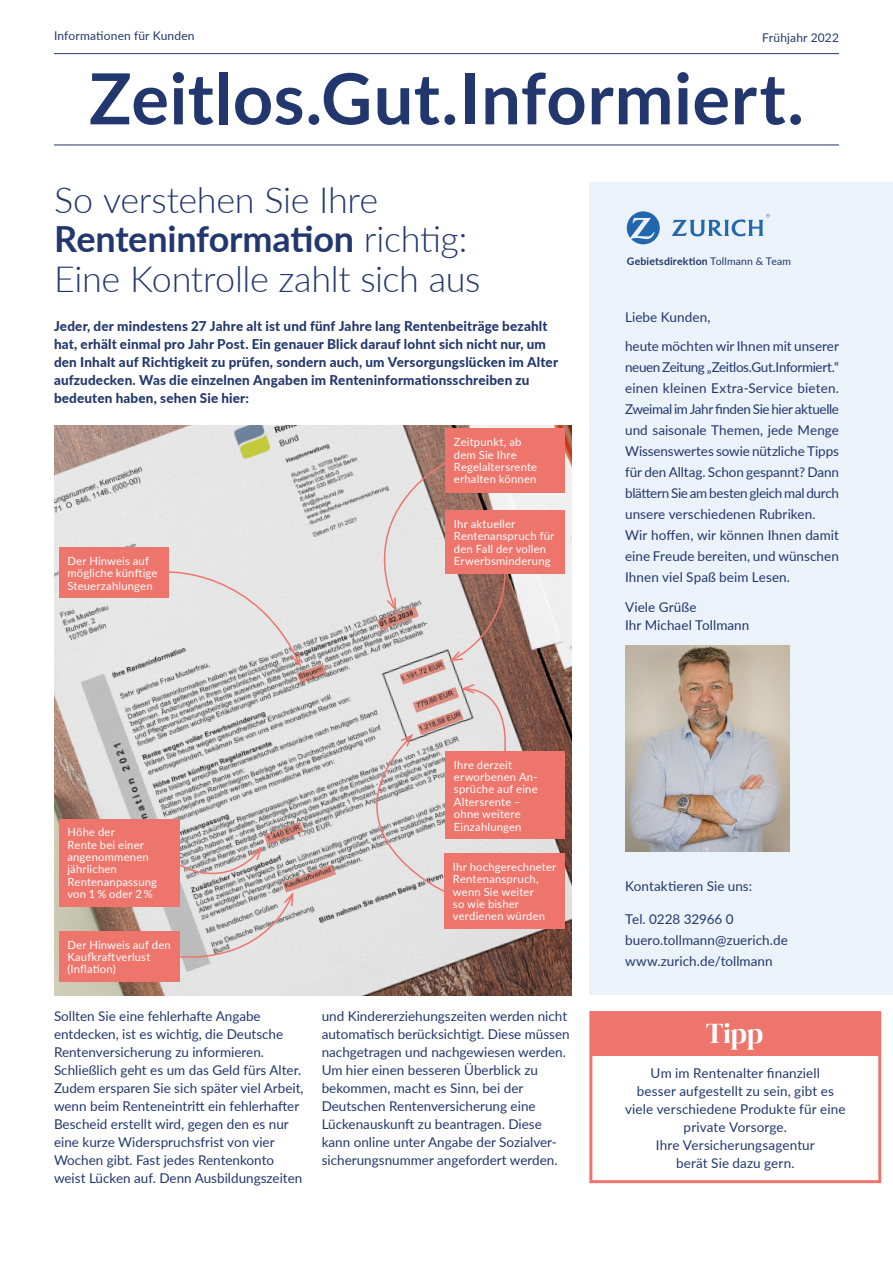
<style>
.page{position:relative;width:893px;height:1263px;background:#fff}
.page>*{position:absolute;margin:0;border:0;box-sizing:border-box;transform-origin:0 0}
.t1{font:700 70.5px "Lato";letter-spacing:.01em;color:#22376d}
.t2{font:300 36px/39.6px "Lato";letter-spacing:-.01em;color:#22376d}
.t3{font:28.5px "DM Serif Display";color:#fff}
.t4{font:13.5px/18px "Lato";color:#22376d}
.t5{font:800 13.5px/18px "Lato";letter-spacing:.01em;color:#22376d}
.t6{font:12px "Lato";letter-spacing:.015em;color:#22376d}
.t7{font:11.25px/12.3px "Lato";letter-spacing:.015em;color:#fff}
.t8{font:700 10.5px "Lato";letter-spacing:.015em;color:#22376d}
.s1{font-weight:700}
.s2{font-weight:400}
</style>
<div class="page">
<div style="left:589px;top:183px;width:304px;height:812px;background:#ebf2fa"></div>
<svg style="left:627px;top:211px;width:33px;height:33px"></svg>
<svg style="left:672px;top:214px;width:98px;height:22px"></svg>
<img style="left:625px;top:645px;width:165px;height:206px">
<hr style="left:54px;top:53px;width:785px;height:1px;background:#22376d">
<hr style="left:54px;top:145px;width:785px;height:1px;background:#22376d">
<img style="left:54px;top:425px;width:517px;height:570px">
<div style="left:445px;top:429px;width:120px;height:64px;background:#ee756c"></div>
<div style="left:59px;top:547px;width:110px;height:51px;background:#ee756c"></div>
<div style="left:445px;top:510px;width:120px;height:63px;background:#ee756c"></div>
<div style="left:445px;top:751px;width:120px;height:88px;background:#ee756c"></div>
<div style="left:444px;top:853px;width:121px;height:76px;background:#ee756c"></div>
<div style="left:59px;top:819px;width:121px;height:87px;background:#ee756c"></div>
<div style="left:59px;top:931px;width:121px;height:51px;background:#ee756c"></div>
<svg style="left:167px;top:459px;width:345px;height:507px;background:#d6c5c3"></svg>
<div style="left:590px;top:1011px;width:289px;height:45px;background:#ee756c"></div>
<div style="left:589px;top:1011px;width:292px;height:172px;border:3px solid #ee756c"></div>
<p class="t6" style="left:54px;top:28px;width:142px">Informationen für Kunden</p>
<p class="t6" style="left:762px;top:29px;width:78px">Frühjahr 2022</p>
<h1 class="t1" style="left:89px;top:47px;width:716px">Zeitlos.Gut.Informiert.</h1>
<h2 class="t2" style="left:54px;top:179px;width:428px">So verstehen Sie Ihre<br><span class="s1">Renteninformation</span> richtig:<br>Eine Kontrolle zahlt sich aus</h2>
<p class="t5" style="left:54px;top:316px;width:506px">Jeder, der mindestens 27 Jahre alt ist und fünf Jahre lang Rentenbeiträge bezahlt hat, erhält einmal pro Jahr Post. Ein genauer Blick darauf lohnt sich nicht nur, um den Inhalt auf Richtigkeit zu prüfen, sondern auch, um Versorgungslücken im Alter aufzudecken. Was die einzelnen Angaben im Renteninformationsschreiben zu bedeuten haben, sehen Sie hier:</p>
<p class="t7" style="left:454px;top:436px;width:85px">Zeitpunkt, ab dem Sie Ihre<br>Regelaltersrente erhalten können</p>
<p class="t7" style="left:67px;top:554px;width:91px">Der Hinweis auf mögliche künftige<br>Steuerzahlungen</p>
<p class="t7" style="left:67px;top:825px;width:91px">Höhe der<br>Rente bei einer angenommenen jährlichen<br>Rentenanpassung von 1 % oder 2 %</p>
<p class="t7" style="left:67px;top:938px;width:105px">Der Hinweis auf den<br>Kaufkraftverlust (Inflation)</p>
<p class="t7" style="left:454px;top:517px;width:102px">Ihr aktueller<br>Rentenanspruch für den Fall der vollen<br>Erwerbsminderung</p>
<p class="t7" style="left:454px;top:758px;width:85px">Ihre derzeit erworbenen An&shy;sprüche auf eine<br>Altersrente – ohne weitere<br>Einzahlungen</p>
<p class="t7" style="left:453px;top:860px;width:105px">Ihr hochgerechneter<br>Rentenanspruch, wenn Sie weiter<br>so wie bisher verdienen würden</p>
<p class="t4" style="left:54px;top:1006px;width:251px">Sollten Sie eine fehlerhafte Angabe entdecken, ist es wichtig, die Deutsche Rentenversicherung zu informieren.<br>Schließlich geht es um das Geld fürs Alter.<br>Zudem ersparen Sie sich später viel Arbeit, wenn beim Renteneintritt ein fehlerhafter Bescheid erstellt wird, gegen den es nur eine kurze Widerspruchsfrist von vier Wochen gibt. Fast jedes Rentenkonto weist Lücken auf. Denn Ausbildungszeiten</p>
<p class="t4" style="left:322px;top:1006px;width:250px">und Kindererziehungszeiten werden nicht automatisch berücksichtigt. Diese müssen nachgetragen und nachgewiesen werden.<br>Um hier einen besseren Überblick zu bekommen, macht es Sinn, bei der Deutschen Rentenversicherung eine Lückenauskunft zu beantragen. Diese kann online unter Angabe der Sozialver&shy;sicherungsnummer angefordert werden.</p>
<p class="t8" style="left:627px;top:253px;width:166px">Gebietsdirektion <span class="s2">Tollmann &amp; Team</span></p>
<p class="t4" style="left:625px;top:302px;width:215px;line-height:28.5px">Liebe Kunden,<br>heute möchten wir Ihnen mit unserer</p>
<p class="t4" style="left:625px;top:356px;width:215px;line-height:21px">neuen Zeitung „Zeitlos.Gut.Informiert.“ einen kleinen Extra-Service bieten.<br>Zweimal im Jahr finden Sie hier aktuelle und saisonale Themen, jede Menge Wissenswertes sowie nützliche Tipps für den Alltag. Schon gespannt? Dann blättern Sie am besten gleich mal durch unsere verschiedenen Rubriken.<br>Wir hoffen, wir können Ihnen damit eine Freude bereiten, und wünschen Ihnen viel Spaß beim Lesen.</p>
<p class="t4" style="left:625px;top:597px;width:126px">Viele Grüße<br>Ihr Michael Tollmann</p>
<p class="t4" style="left:625px;top:877px;width:129px">Kontaktieren Sie uns:</p>
<p class="t4" style="left:625px;top:908px;width:164px;line-height:21px">Tel. 0228 32966 0 buero.tollmann@zuerich.de www.zurich.de/tollmann</p>
<h3 class="t3" style="left:706px;top:1016px;width:59px">Tipp</h3>
<p class="t4" style="left:625px;top:1064px;width:222px;text-align:center">Um im Rentenalter finanziell<br>besser aufgestellt zu sein, gibt es viele verschiedene Produkte für eine private Vorsorge.<br>Ihre Versicherungsagentur<br>berät Sie dazu gern.</p>
</div>
